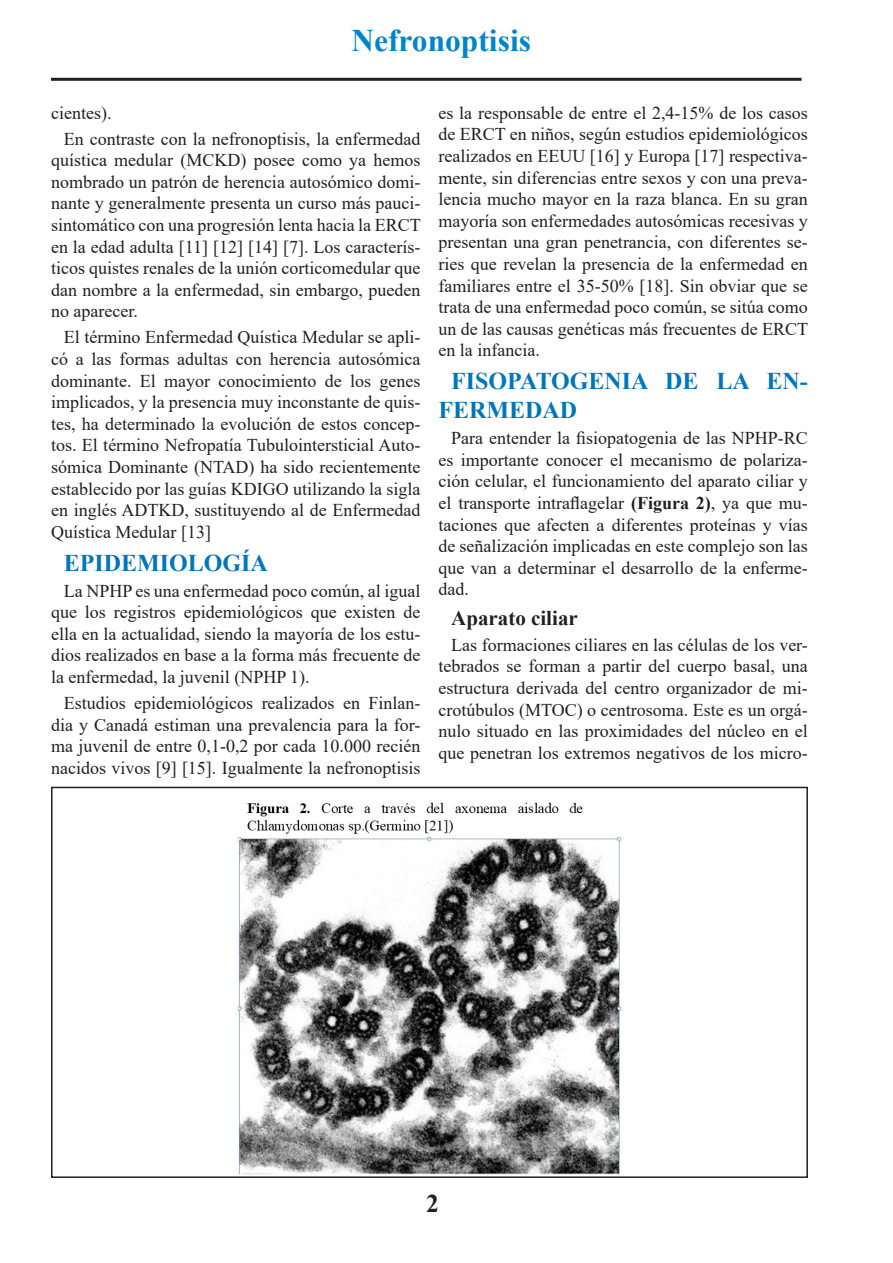
<style>
.page{position:relative;width:893px;height:1263px;background:#fff}
.page>*{position:absolute;margin:0;border:0;box-sizing:border-box;transform-origin:0 0}
.t1{font:700 31.5px "Times New Roman";color:#0086cc}
.t2{font:700 25.5px "Times New Roman";color:#231f20}
.t3{font:700 24px/28.8px "Times New Roman";color:#0076bc}
.t4{font:700 21px "Times New Roman";color:#231f20}
.t5{font:18px/21.6px "Times New Roman";color:#231f20;text-align:justify}
.s1{font-weight:700}
</style>
<div class="page">
<hr style="left:51px;top:78px;width:750px;height:3px;background:#231f20">
<img style="left:237px;top:802px;width:385px;height:373px">
<div style="left:51px;top:787px;width:757px;height:391px;border:2px solid #231f20"></div>
<h1 class="t1" style="left:351px;top:18px;width:181px">Nefronoptisis</h1>
<p class="t5" style="left:64px;top:99px;width:358px;line-height:25.8px;text-indent:-13px">cientes).<br>En contraste con la nefronoptisis, la enfermedad</p>
<p class="t5" style="left:51px;top:149px;width:371px">quística medular (MCKD) posee como ya hemos nombrado un patrón de herencia autosómico domi&shy;nante y generalmente presenta un curso más pauci&shy;sintomático con una progresión lenta hacia la ERCT en la edad adulta [11] [12] [14] [7]. Los caracterís&shy;ticos quistes renales de la unión corticomedular que dan nombre a la enfermedad, sin embargo, pueden no aparecer.</p>
<p class="t5" style="left:51px;top:326px;width:371px;text-indent:13px">El término Enfermedad Quística Medular se apli&shy;có a las formas adultas con herencia autosómica dominante. El mayor conocimiento de los genes implicados, y la presencia muy inconstante de quis&shy;tes, ha determinado la evolución de estos concep&shy;tos. El término Nefropatía Tubulointersticial Auto&shy;sómica Dominante (NTAD) ha sido recientemente establecido por las guías KDIGO utilizando la sigla en inglés ADTKD, sustituyendo al de Enfermedad Quística Medular [13]</p>
<h3 class="t3" style="left:64px;top:548px;width:206px">EPIDEMIOLOGÍA</h3>
<p class="t5" style="left:51px;top:579px;width:371px;text-indent:13px">La NPHP es una enfermedad poco común, al igual que los registros epidemiológicos que existen de ella en la actualidad, siendo la mayoría de los estu&shy;dios realizados en base a la forma más frecuente de la enfermedad, la juvenil (NPHP 1).</p>
<p class="t5" style="left:51px;top:691px;width:371px;text-indent:13px">Estudios epidemiológicos realizados en Finlan&shy;dia y Canadá estiman una prevalencia para la for&shy;ma juvenil de entre 0,1-0,2 por cada 10.000 recién nacidos vivos [9] [15]. Igualmente la nefronoptisis</p>
<p class="t5" style="left:438px;top:101px;width:371px">es la responsable de entre el 2,4-15% de los casos de ERCT en niños, según estudios epidemiológicos realizados en EEUU [16] y Europa [17] respectiva&shy;mente, sin diferencias entre sexos y con una preva&shy;lencia mucho mayor en la raza blanca. En su gran mayoría son enfermedades autosómicas recesivas y presentan una gran penetrancia, con diferentes se&shy;ries que revelan la presencia de la enfermedad en familiares entre el 35-50% [18]. Sin obviar que se trata de una enfermedad poco común, se sitúa como un de las causas genéticas más frecuentes de ERCT en la infancia.</p>
<h3 class="t3" style="left:438px;top:366px;width:371px;text-indent:13px">FISOPATOGENIA DE LA EN-<br>FERMEDAD</h3>
<p class="t5" style="left:438px;top:427px;width:371px;text-indent:13px">Para entender la fisiopatogenia de las NPHP-RC es importante conocer el mecanismo de polariza&shy;ción celular, el funcionamiento del aparato ciliar y el transporte intraflagelar <span class="s1">(Figura 2)</span>, ya que mu&shy;taciones que afecten a diferentes proteínas y vías de señalización implicadas en este complejo son las que van a determinar el desarrollo de la enferme&shy;dad.</p>
<p class="t4" style="left:451px;top:603px;width:128px">Aparato ciliar</p>
<p class="t5" style="left:438px;top:633px;width:371px;text-indent:13px">Las formaciones ciliares en las células de los ver&shy;tebrados se forman a partir del cuerpo basal, una estructura derivada del centro organizador de mi&shy;crotúbulos (MTOC) o centrosoma. Este es un orgá&shy;nulo situado en las proximidades del núcleo en el que penetran los extremos negativos de los micro-</p>
<h2 class="t2" style="left:426px;top:1185px;width:14px">2</h2>
</div>
